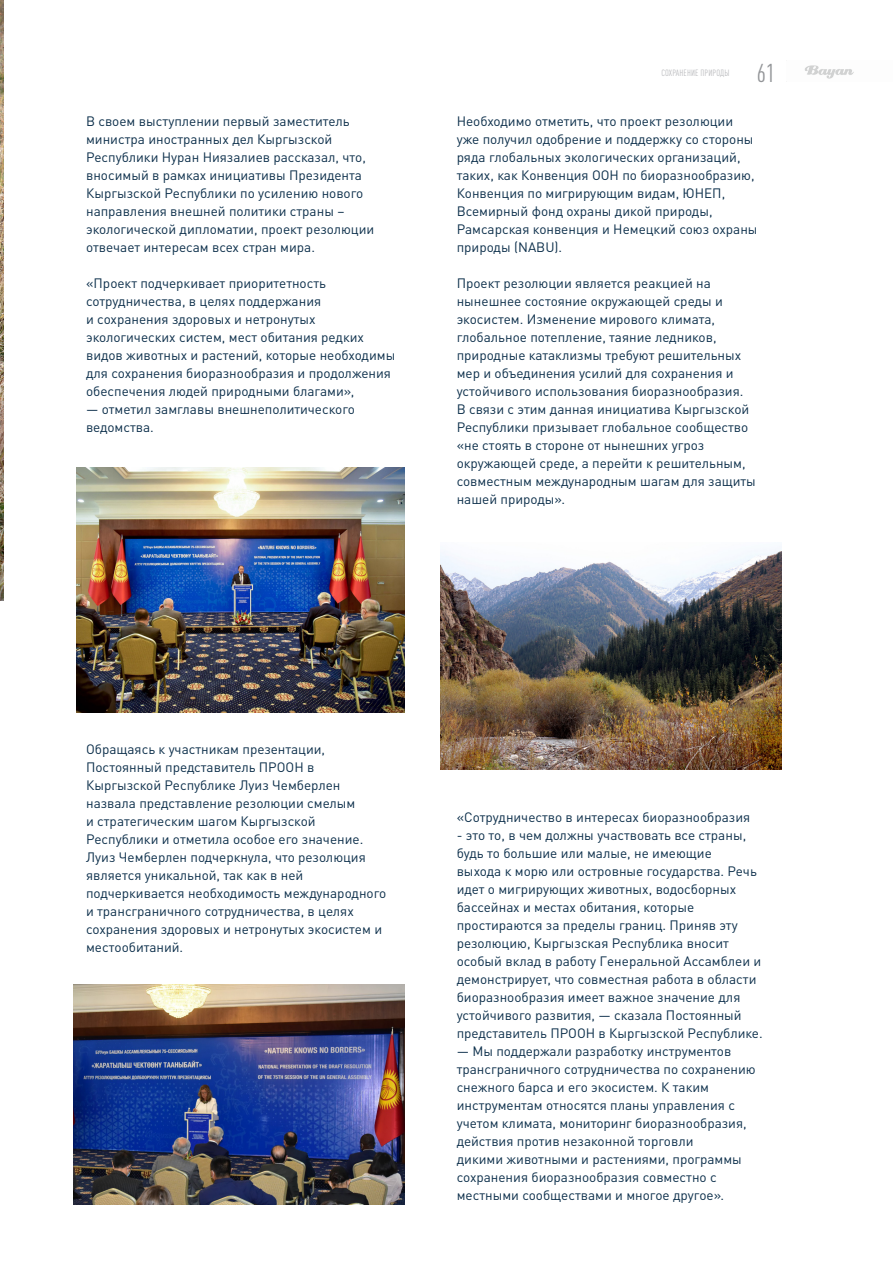
<style>
.page{position:relative;width:893px;height:1263px;background:#fff}
.page>*{position:absolute;margin:0;border:0;box-sizing:border-box;transform-origin:0 0}
.t1{font:condensed 25.5px "DIN Pro";color:#939598}
.t2{font:13.5px/18px "DIN Pro";color:#0b2e4a}
.t3{font:condensed 9px "DIN Pro";letter-spacing:.02em;color:#b8b9bc}
</style>
<div class="page">
<img style="left:77px;top:468px;width:328px;height:245px">
<img style="left:74px;top:984px;width:331px;height:221px">
<img style="left:441px;top:548px;width:341px;height:221px">
<img style="left:0;top:0;width:4px;height:600px">
<img style="left:804px;top:65px;width:50px;height:14px">
<p class="t2" style="left:86px;top:110px;width:290px">В своем выступлении первый заместитель министра иностранных дел Кыргызской Республики Нуран Ниязалиев рассказал, что, вносимый в рамках инициативы Президента Кыргызской Республики по усилению нового направления внешней политики страны – экологической дипломатии, проект резолюции отвечает интересам всех стран мира.</p>
<p class="t2" style="left:86px;top:272px;width:311px">«Проект подчеркивает приоритетность сотрудничества, в целях поддержания<br>и сохранения здоровых и нетронутых экологических систем, мест обитания редких видов животных и растений, которые необходимы для сохранения биоразнообразия и продолжения обеспечения людей природными благами»,</p>
<p class="t2" style="left:86px;top:398px;width:270px">— отметил замглавы внешнеполитического ведомства.</p>
<p class="t3" style="left:661px;top:66px;width:69px">СОХРАНЕНИЕ ПРИРОДЫ</p>
<h1 class="t1" style="left:757px;top:54px;width:20px">61</h1>
<p class="t2" style="left:457px;top:110px;width:302px">Необходимо отметить, что проект резолюции уже получил одобрение и поддержку со стороны ряда глобальных экологических организаций, таких, как Конвенция ООН по биоразнообразию, Конвенция по мигрирующим видам, ЮНЕП, Всемирный фонд охраны дикой природы, Рамсарская конвенция и Немецкий союз охраны природы (NABU).</p>
<p class="t2" style="left:457px;top:272px;width:301px">Проект резолюции является реакцией на нынешнее состояние окружающей среды и экосистем. Изменение мирового климата, глобальное потепление, таяние ледников, природные катаклизмы требуют решительных мер и объединения усилий для сохранения и устойчивого использования биоразнообразия.<br>В связи с этим данная инициатива Кыргызской Республики призывает глобальное сообщество «не стоять в стороне от нынешних угроз окружающей среде, а перейти к решительным, совместным международным шагам для защиты нашей природы».</p>
<p class="t2" style="left:86px;top:738px;width:302px">Обращаясь к участникам презентации, Постоянный представитель ПРООН в Кыргызской Республике Луиз Чемберлен назвала представление резолюции смелым<br>и стратегическим шагом Кыргызской Республики и отметила особое его значение.<br>Луиз Чемберлен подчеркнула, что резолюция является уникальной, так как в ней подчеркивается необходимость международного и трансграничного сотрудничества, в целях сохранения здоровых и нетронутых экосистем и местообитаний.</p>
<p class="t2" style="left:457px;top:807px;width:295px">«Сотрудничество в интересах биоразнообразия</p>
<p class="t2" style="left:457px;top:825px;width:308px">- это то, в чем должны участвовать все страны, будь то большие или малые, не имеющие<br>выхода к морю или островные государства. Речь идет о мигрирующих животных, водосборных бассейнах и местах обитания, которые простираются за пределы границ. Приняв эту резолюцию, Кыргызская Республика вносит особый вклад в работу Генеральной Ассамблеи и демонстрирует, что совместная работа в области биоразнообразия имеет важное значение для устойчивого развития, — сказала Постоянный представитель ПРООН в Кыргызской Республике.</p>
<p class="t2" style="left:457px;top:1041px;width:300px">— Мы поддержали разработку инструментов трансграничного сотрудничества по сохранению снежного барса и его экосистем. К таким инструментам относятся планы управления с учетом климата, мониторинг биоразнообразия, действия против незаконной торговли<br>дикими животными и растениями, программы сохранения биоразнообразия совместно с местными сообществами и многое другое».</p>
</div>
